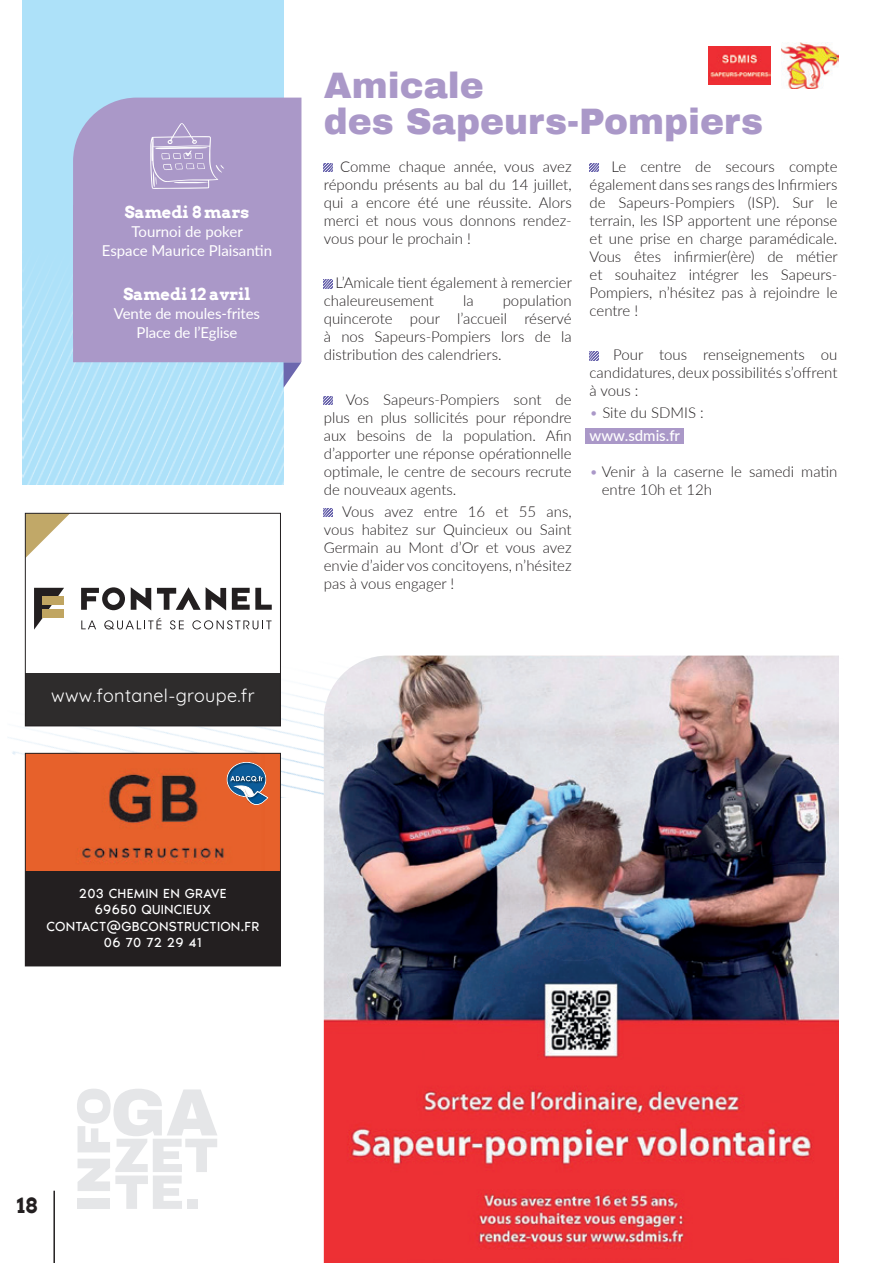
<style>
.page{position:relative;width:893px;height:1263px;background:#fff}
.page>*{position:absolute;margin:0;border:0;box-sizing:border-box;transform-origin:0 0}
.t1{font:900 36px/36px "Archivo";color:#aa98c8}
.t2{font:700 21px "Arvo";color:#231f20}
.t3{font:18px "Quicksand";letter-spacing:.02em;color:#fff}
.t4{font:700 16.5px "Arvo";letter-spacing:-.01em;color:#fff}
.t5{font:300 15px/18px "Lato";color:#231f20;text-align:justify}
.t6{font:15px/19.2px "Lato";letter-spacing:-.01em;color:#fff;text-align:center}
.t7{font:13.5px/16.2px "Noir Pro";letter-spacing:.02em;color:#fff;text-align:center}
.s1{color:#aa98c8}
.s2{font-weight:500;color:#fff}
</style>
<div class="page">
<hr style="left:53px;top:1191px;width:2px;height:72px;background:#231f20">
<svg style="left:77px;top:1089px;width:140px;height:120px"></svg>
<div style="left:187px;top:1199px;width:10px;height:10px;background:#e5e6e8"></div>
<img style="left:8px;top:656px;width:316px;height:142px">
<div style="left:22px;top:0;width:262px;height:485px;background:#ade1f9"></div>
<img style="left:22px;top:97px;width:262px;height:388px">
<svg style="left:284px;top:362px;width:17px;height:25px"></svg>
<div style="left:73px;top:98px;width:228px;height:264px;background:#aa98c8"></div>
<div style="left:73px;top:205px;width:228px;height:133px;background:#aa98c8"></div>
<svg style="left:324px;top:163px;width:9px;height:9px"></svg>
<svg style="left:324px;top:280px;width:9px;height:8px"></svg>
<svg style="left:324px;top:396px;width:9px;height:9px"></svg>
<svg style="left:324px;top:508px;width:9px;height:9px"></svg>
<div style="left:585px;top:429px;width:99px;height:15px;background:#aa98c8"></div>
<svg style="left:590px;top:163px;width:8px;height:9px"></svg>
<svg style="left:590px;top:352px;width:8px;height:8px"></svg>
<svg style="left:150px;top:123px;width:75px;height:66px;background:#b6a6cf"></svg>
<img style="left:324px;top:656px;width:515px;height:607px">
<img style="left:781px;top:43px;width:58px;height:46px">
<img style="left:709px;top:47px;width:61px;height:38px">
<div style="left:25px;top:673px;width:255px;height:53px;background:#2e2c2c"></div>
<svg style="left:34px;top:588px;width:30px;height:42px"></svg>
<div style="left:43px;top:610px;width:21px;height:8px;background:#c0a561"></div>
<div style="left:43px;top:596px;width:21px;height:8px;background:#c0a561"></div>
<svg style="left:81px;top:587px;width:44px;height:23px"></svg>
<svg style="left:157px;top:587px;width:69px;height:23px"></svg>
<svg style="left:131px;top:587px;width:20px;height:23px"></svg>
<svg style="left:232px;top:588px;width:40px;height:22px"></svg>
<svg style="left:81px;top:620px;width:15px;height:9px"></svg>
<svg style="left:104px;top:618px;width:57px;height:11px"></svg>
<svg style="left:170px;top:620px;width:14px;height:9px"></svg>
<svg style="left:192px;top:620px;width:80px;height:9px"></svg>
<svg style="left:27px;top:515px;width:42px;height:42px"></svg>
<div style="left:25px;top:513px;width:256px;height:213px;border:1px solid #231f20"></div>
<div style="left:25px;top:859px;width:255px;height:107px;background:#231f20"></div>
<div style="left:25px;top:753px;width:255px;height:118px;background:#e7612b"></div>
<img style="left:77px;top:774px;width:149px;height:89px">
<svg style="left:226px;top:762px;width:42px;height:43px"></svg>
<div style="left:25px;top:753px;width:256px;height:213px;border:1px solid #231f20"></div>
<p class="t4" style="left:125px;top:201px;width:126px">Samedi 8 mars</p>
<p class="t6" style="left:102px;top:221px;width:172px">Tournoi de poker<br>Espace Maurice Plaisantin</p>
<p class="t4" style="left:123px;top:283px;width:129px">Samedi 12 avril</p>
<p class="t6" style="left:114px;top:303px;width:148px">Vente de moules-frites<br>Place de l’Eglise</p>
<p class="t3" style="left:51px;top:682px;width:205px">www.fontanel-groupe.fr</p>
<h1 class="t1" style="left:324px;top:68px;width:441px">Amicale<br>des Sapeurs-Pompiers</h1>
<p class="t5" style="left:324px;top:157px;width:249px;text-indent:16px">Comme chaque année, vous avez répondu présents au bal du 14 juillet, qui a encore été une réussite. Alors merci et nous vous donnons rendez&shy;vous pour le prochain !</p>
<p class="t5" style="left:324px;top:273px;width:250px;text-indent:12px">L’Amicale tient également à remercier chaleureusement</p>
<p class="t5" style="left:324px;top:291px;width:249px;text-indent:179px">population quincerote pour l’accueil réservé à nos Sapeurs-Pompiers lors de la distribution des calendriers.</p>
<p class="t5" style="left:324px;top:390px;width:249px;text-indent:22px">Vos Sapeurs-Pompiers sont de plus en plus sollicités pour répondre aux besoins de la population. Afin d’apporter une réponse opérationnelle optimale, le centre de secours recrute de nouveaux agents.</p>
<p class="t5" style="left:324px;top:502px;width:249px;text-indent:18px">Vous avez entre 16 et 55 ans, vous habitez sur Quincieux ou Saint Germain au Mont d’Or et vous avez envie d’aider vos concitoyens, n’hésitez pas à vous engager !</p>
<p class="t5" style="left:463px;top:291px;width:12px">la</p>
<p class="t5" style="left:590px;top:157px;width:250px;text-indent:22px">Le centre de secours compte également dans ses rangs des Infirmiers de Sapeurs-Pompiers (ISP). Sur le terrain, les ISP apportent une réponse et une prise en charge paramédicale.<br>Vous êtes infirmier(ère) de métier et souhaitez intégrer les Sapeurs-Pompiers, n’hésitez pas à rejoindre le centre !</p>
<p class="t5" style="left:590px;top:345px;width:249px;text-indent:24px">Pour tous renseignements ou candidatures, deux possibilités s’offrent à vous :</p>
<p class="t5" style="left:590px;top:401px;width:116px;line-height:22.2px"><span class="s1">•</span> Site du SDMIS : <span class="s2">www.sdmis.fr</span></p>
<p class="t5" style="left:602px;top:462px;width:237px;text-indent:-12px"><span class="s1">•</span> Venir à la caserne le samedi matin entre 10h et 12h</p>
<p class="t7" style="left:46px;top:885px;width:214px">203 CHEMIN EN GRAVE<br>69650 QUINCIEUX<br>CONTACT@GBCONSTRUCTION.FR<br>06 70 72 29 41</p>
<h2 class="t2" style="left:17px;top:1192px;width:22px">18</h2>
</div>
